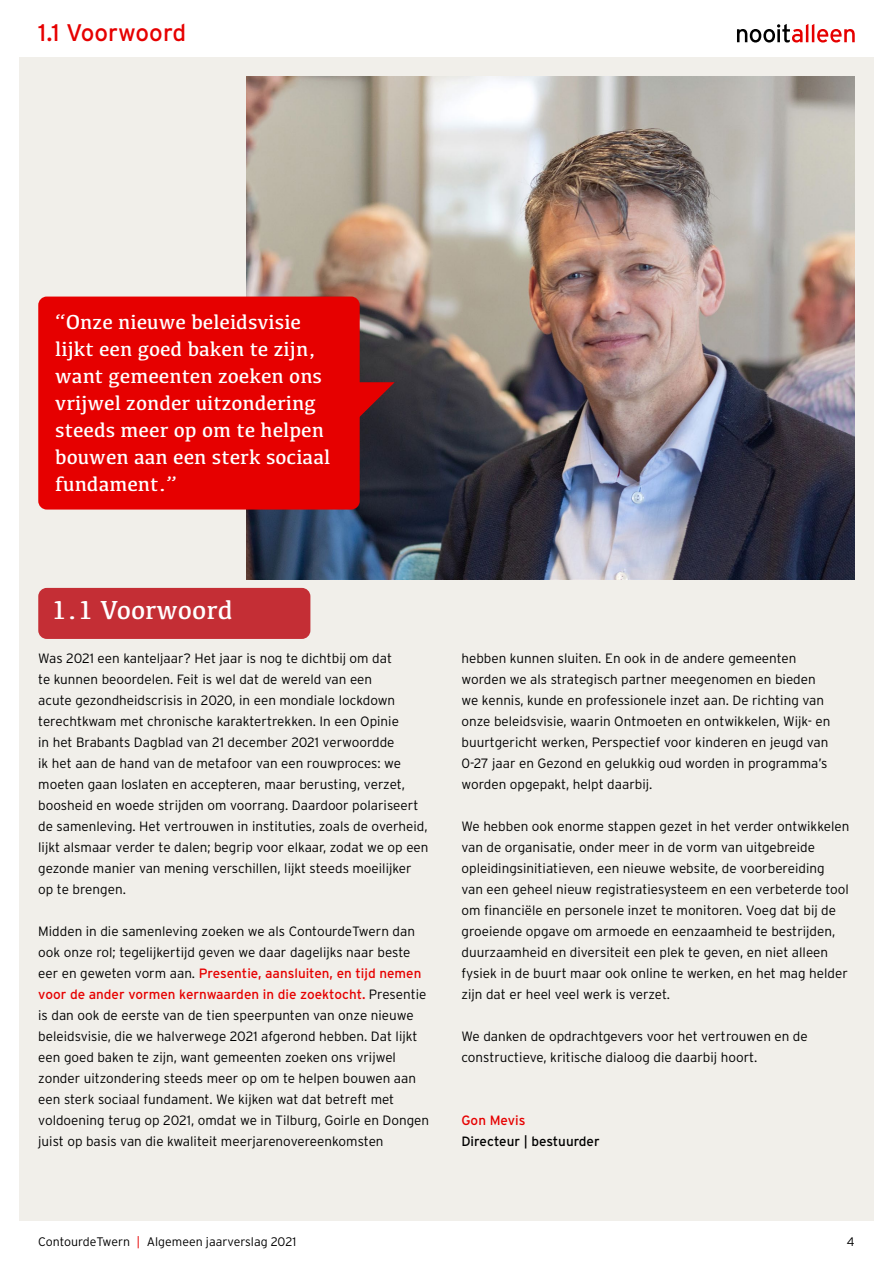
<style>
.page{position:relative;width:893px;height:1263px;background:#fff}
.page>*{position:absolute;margin:0;border:0;box-sizing:border-box;transform-origin:0 0}
.t1{font:27px "Kefa";color:#fff}
.t2{font:24px "Interstate";color:#e60000}
.t3{font:21px/27px "Kefa";color:#fff}
.t4{font:300 13.5px/21px "Interstate";color:#000}
.t5{font:13.5px "Interstate";color:#000}
.t6{font:13.5px "Interstate";color:#e60000}
.t7{font:300 12.3px "Interstate";color:#000}
.s1{font-weight:400;color:#e60000}
.s2{color:#e60000}
</style>
<div class="page">
<svg style="left:737px;top:24px;width:118px;height:19px"></svg>
<div style="left:19px;top:57px;width:855px;height:1163px;background:#f1efea"></div>
<img style="left:247px;top:77px;width:608px;height:502px">
<svg style="left:360px;top:382px;width:35px;height:71px;background:#541d24"></svg>
<div style="left:38px;top:297px;width:322px;height:212px;background:#e60000;border-radius:9px"></div>
<div style="left:38px;top:588px;width:272px;height:51px;background:#c42e35;border-radius:9px"></div>
<h2 class="t2" style="left:38px;top:20px;width:149px">1.1 Voorwoord</h2>
<h3 class="t3" style="left:55px;top:308px;width:276px">“Onze nieuwe beleidsvisie lijkt een goed baken te zijn, want gemeenten zoeken ons vrijwel zonder uitzondering steeds meer op om te helpen bouwen aan een sterk sociaal fundament.”</h3>
<h1 class="t1" style="left:51px;top:594px;width:183px">1.1 Voorwoord</h1>
<p class="t4" style="left:38px;top:648px;width:392px">Was 2021 een kanteljaar? Het jaar is nog te dichtbij om dat<br>te kunnen beoordelen. Feit is wel dat de wereld van een<br>acute gezondheidscrisis in 2020, in een mondiale lockdown terechtkwam met chronische karaktertrekken. In een Opinie<br>in het Brabants Dagblad van 21 december 2021 verwoordde<br>ik het aan de hand van de metafoor van een rouwproces: we moeten gaan loslaten en accepteren, maar berusting, verzet, boosheid en woede strijden om voorrang. Daardoor polariseert de samenleving. Het vertrouwen in instituties, zoals de overheid, lijkt alsmaar verder te dalen; begrip voor elkaar, zodat we op een gezonde manier van mening verschillen, lijkt steeds moeilijker op te brengen.</p>
<p class="t4" style="left:38px;top:921px;width:392px">Midden in die samenleving zoeken we als ContourdeTwern dan ook onze rol; tegelijkertijd geven we daar dagelijks naar beste eer en geweten vorm aan. <span class="s1">Presentie, aansluiten, en tijd nemen voor de ander vormen kernwaarden in die zoektocht.</span> Presentie is dan ook de eerste van de tien speerpunten van onze nieuwe beleidsvisie, die we halverwege 2021 afgerond hebben. Dat lijkt een goed baken te zijn, want gemeenten zoeken ons vrijwel zonder uitzondering steeds meer op om te helpen bouwen aan een sterk sociaal fundament. We kijken wat dat betreft met voldoening terug op 2021, omdat we in Tilburg, Goirle en Dongen juist op basis van die kwaliteit meerjarenovereenkomsten</p>
<p class="t4" style="left:461px;top:648px;width:371px">hebben kunnen sluiten. En ook in de andere gemeenten worden we als strategisch partner meegenomen en bieden we kennis, kunde en professionele inzet aan. De richting van onze beleidsvisie, waarin Ontmoeten en ontwikkelen, Wijk- en buurtgericht werken, Perspectief voor kinderen en jeugd van 0-27 jaar en Gezond en gelukkig oud worden in programma’s worden opgepakt, helpt daarbij.</p>
<p class="t4" style="left:461px;top:816px;width:389px">We hebben ook enorme stappen gezet in het verder ontwikkelen van de organisatie, onder meer in de vorm van uitgebreide opleidingsinitiatieven, een nieuwe website, de voorbereiding van een geheel nieuw registratiesysteem en een verbeterde tool om financiële en personele inzet te monitoren. Voeg dat bij de groeiende opgave om armoede en eenzaamheid te bestrijden, duurzaamheid en diversiteit een plek te geven, en niet alleen fysiek in de buurt maar ook online te werken, en het mag helder zijn dat er heel veel werk is verzet.</p>
<p class="t4" style="left:461px;top:1026px;width:348px">We danken de opdrachtgevers voor het vertrouwen en de constructieve, kritische dialoog die daarbij hoort.</p>
<p class="t6" style="left:461px;top:1113px;width:65px">Gon Mevis</p>
<p class="t5" style="left:461px;top:1134px;width:140px">Directeur | bestuurder</p>
<p class="t7" style="left:38px;top:1235px;width:259px">ContourdeTwern <span class="s2">|</span> Algemeen jaarverslag 2021</p>
<p class="t7" style="left:847px;top:1235px;width:9px">4</p>
</div>
